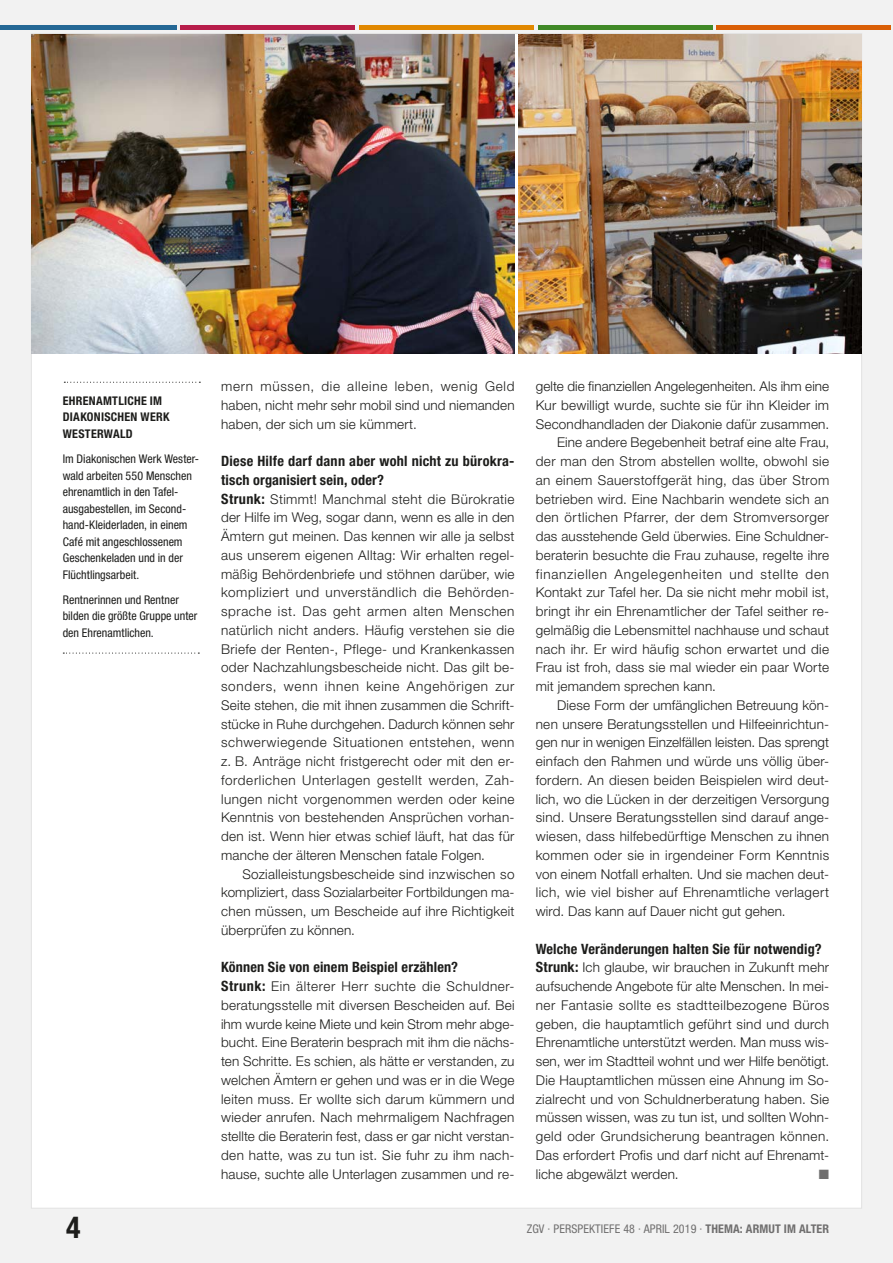
<style>
.page{position:relative;width:893px;height:1263px;background:#fff}
.page>*{position:absolute;margin:0;border:0;box-sizing:border-box;transform-origin:0 0}
.t1{font:700 condensed 30px "Helvetica Neue LT Pro";color:#1d1d1b}
.t2{font:700 condensed 14.25px/18.8px "Helvetica Neue LT Pro";letter-spacing:.01em;color:#1d1d1b}
.t3{font:300 13.5px/18.8px "Helvetica Neue LT Pro";letter-spacing:.02em;color:#1d1d1b;text-align:justify}
.t4{font:300 13.5px "Helvetica Neue LT Pro";color:#1d1d1b}
.t5{font:300 13.5px "Helvetica Neue LT Pro";letter-spacing:.04em;color:#1d1d1b}
.t6{font:300 13.5px "Helvetica Neue LT Pro";letter-spacing:.06em;color:#1d1d1b}
.t7{font:13.5px "Zapf Dingbats ITC";color:#706f6f}
.t8{font:condensed 12px/16.5px "Helvetica Neue LT Pro";color:#1d1d1b}
.t9{font:condensed 12px "Helvetica Neue LT Pro";letter-spacing:.01em;color:#706f6f}
.t10{font:700 condensed 12px/16.5px "Helvetica Neue LT Pro";letter-spacing:.025em;color:#1d1d1b}
.s1{font-weight:700;font-stretch:condensed;font-size:14.25px}
.s2{font-weight:700}
</style>
<div class="page">
<div style="left:0;top:43px;width:893px;height:1220px;background:#f2f2f2"></div>
<div style="left:0;top:0;width:893px;height:43px;background:#f2f2f2"></div>
<hr style="left:0;top:26px;width:176px;height:4px;background:#256895">
<hr style="left:181px;top:26px;width:174px;height:4px;background:#b71d4a">
<hr style="left:359px;top:26px;width:175px;height:4px;background:#e18800">
<hr style="left:538px;top:26px;width:174px;height:4px;background:#408927">
<hr style="left:716px;top:26px;width:175px;height:4px;background:#da5f06">
<div style="left:31px;top:33px;width:831px;height:1176px;background:#fff"></div>
<img style="left:32px;top:34px;width:482px;height:320px">
<img style="left:519px;top:34px;width:342px;height:320px">
<svg style="left:63px;top:652px;width:136px;height:2px"></svg>
<svg style="left:64px;top:382px;width:136px;height:1px"></svg>
<p class="t10" style="left:63px;top:392px;width:108px">EHRENAMTLICHE IM<br>DIAKONISCHEN WERK<br>WESTERWALD</p>
<p class="t8" style="left:63px;top:450px;width:136px">Im Diakonischen Werk Wester&shy;wald arbeiten 550 Menschen ehrenamtlich in den Tafel&shy;ausgabestellen, im Second&shy;hand-Kleiderladen, in einem<br>Café mit angeschlossenem<br>Geschenkeladen und in der<br>Flüchtlingsarbeit.</p>
<p class="t8" style="left:63px;top:591px;width:136px">Rentnerinnen und Rentner bilden die größte Gruppe unter den Ehrenamtlichen.</p>
<p class="t3" style="left:221px;top:377px;width:295px">mern müssen, die alleine leben, wenig Geld haben, nicht mehr sehr mobil sind und niemanden haben, der sich um sie kümmert.</p>
<p class="t2" style="left:221px;top:451px;width:295px">Diese Hilfe darf dann aber wohl nicht zu bürokra&shy;tisch organisiert sein, oder?</p>
<p class="t3" style="left:221px;top:489px;width:295px"><span class="s1">Strunk:</span> Stimmt! Manchmal steht die Bürokratie der Hilfe im Weg, sogar dann, wenn es alle in den Ämtern gut meinen. Das kennen wir alle ja selbst aus unserem eigenen Alltag: Wir erhalten regel&shy;mäßig Behördenbriefe und stöhnen darüber, wie kompliziert und unverständlich die Behörden&shy;sprache ist. Das geht armen alten Menschen natürlich nicht anders. Häufig verstehen sie die Briefe der Renten-, Pflege- und Krankenkassen oder Nachzahlungsbescheide nicht. Das gilt be&shy;sonders, wenn ihnen keine Angehörigen zur Seite stehen, die mit ihnen zusammen die Schrift&shy;stücke in Ruhe durchgehen. Dadurch können sehr schwerwiegende Situationen entstehen, wenn z. B. Anträge nicht fristgerecht oder mit den er&shy;forderlichen Unterlagen gestellt werden, Zah&shy;lungen nicht vorgenommen werden oder keine Kenntnis von bestehenden Ansprüchen vorhan&shy;den ist. Wenn hier etwas schief läuft, hat das für manche der älteren Menschen fatale Folgen.</p>
<p class="t3" style="left:221px;top:864px;width:295px;text-indent:21px">Sozialleistungsbescheide sind inzwischen so kompliziert, dass Sozialarbeiter Fortbildungen ma&shy;chen müssen, um Bescheide auf ihre Richtigkeit überprüfen zu können.</p>
<p class="t2" style="left:221px;top:958px;width:239px">Können Sie von einem Beispiel erzählen?</p>
<p class="t3" style="left:221px;top:977px;width:295px"><span class="s1">Strunk:</span> Ein älterer Herr suchte die Schuldner&shy;beratungsstelle mit diversen Bescheiden auf. Bei ihm wurde keine Miete und kein Strom mehr abge&shy;bucht. Eine Beraterin besprach mit ihm die nächs&shy;ten Schritte. Es schien, als hätte er verstanden, zu welchen Ämtern er gehen und was er in die Wege leiten muss. Er wollte sich darum kümmern und wieder anrufen. Nach mehrmaligem Nachfragen stellte die Beraterin fest, dass er gar nicht verstan&shy;den hatte, was zu tun ist. Sie fuhr zu ihm nach&shy;hause, suchte alle Unterlagen zusammen und re-</p>
<p class="t3" style="left:536px;top:377px;width:295px">gelte die finanziellen Angelegenheiten. Als ihm eine</p>
<p class="t3" style="left:536px;top:395px;width:295px">Kur bewilligt wurde, suchte sie für ihn Kleider im</p>
<p class="t3" style="left:536px;top:414px;width:295px">Secondhandladen der Diakonie dafür zusammen.</p>
<p class="t3" style="left:557px;top:433px;width:274px">Eine andere Begebenheit betraf eine alte Frau,</p>
<p class="t3" style="left:536px;top:452px;width:295px">der man den Strom abstellen wollte, obwohl sie</p>
<p class="t3" style="left:536px;top:470px;width:295px">an einem Sauerstoffgerät hing, das über Strom</p>
<p class="t3" style="left:536px;top:489px;width:295px">betrieben wird. Eine Nachbarin wendete sich an</p>
<p class="t5" style="left:536px;top:509px;width:295px">den örtlichen Pfarrer, der dem Stromversorger</p>
<p class="t3" style="left:536px;top:527px;width:295px">das ausstehende Geld überwies. Eine Schuldner-</p>
<p class="t3" style="left:536px;top:545px;width:295px">beraterin besuchte die Frau zuhause, regelte ihre</p>
<p class="t6" style="left:536px;top:565px;width:295px">finanziellen Angelegenheiten und stellte den</p>
<p class="t3" style="left:536px;top:583px;width:295px">Kontakt zur Tafel her. Da sie nicht mehr mobil ist,</p>
<p class="t3" style="left:536px;top:602px;width:295px">bringt ihr ein Ehrenamtlicher der Tafel seither re-</p>
<p class="t3" style="left:536px;top:620px;width:295px">gelmäßig die Lebensmittel nachhause und schaut</p>
<p class="t3" style="left:536px;top:639px;width:295px">nach ihr. Er wird häufig schon erwartet und die</p>
<p class="t3" style="left:536px;top:658px;width:295px">Frau ist froh, dass sie mal wieder ein paar Worte</p>
<p class="t3" style="left:536px;top:677px;width:182px">mit jemandem sprechen kann.</p>
<p class="t3" style="left:557px;top:695px;width:274px">Diese Form der umfänglichen Betreuung kön-</p>
<p class="t3" style="left:536px;top:714px;width:295px">nen unsere Beratungsstellen und Hilfeeinrichtun-</p>
<p class="t4" style="left:536px;top:734px;width:295px">gen nur in wenigen Einzelfällen leisten. Das sprengt</p>
<p class="t3" style="left:536px;top:752px;width:295px">einfach den Rahmen und würde uns völlig über-</p>
<p class="t3" style="left:536px;top:770px;width:295px">fordern. An diesen beiden Beispielen wird deut-</p>
<p class="t3" style="left:536px;top:789px;width:295px">lich, wo die Lücken in der derzeitigen Versorgung</p>
<p class="t3" style="left:536px;top:808px;width:295px">sind. Unsere Beratungsstellen sind darauf ange-</p>
<p class="t3" style="left:536px;top:827px;width:295px">wiesen, dass hilfebedürftige Menschen zu ihnen</p>
<p class="t3" style="left:536px;top:845px;width:295px">kommen oder sie in irgendeiner Form Kenntnis</p>
<p class="t3" style="left:536px;top:864px;width:295px">von einem Notfall erhalten. Und sie machen deut-</p>
<p class="t3" style="left:536px;top:883px;width:295px">lich, wie viel bisher auf Ehrenamtliche verlagert</p>
<p class="t3" style="left:536px;top:902px;width:251px">wird. Das kann auf Dauer nicht gut gehen.</p>
<p class="t2" style="left:536px;top:939px;width:287px">Welche Veränderungen halten Sie für notwendig?</p>
<p class="t3" style="left:536px;top:958px;width:295px"><span class="s1">Strunk:</span> Ich glaube, wir brauchen in Zukunft mehr aufsuchende Angebote für alte Menschen. In mei&shy;ner Fantasie sollte es stadtteilbezogene Büros geben, die hauptamtlich geführt sind und durch Ehrenamtliche unterstützt werden. Man muss wis&shy;sen, wer im Stadtteil wohnt und wer Hilfe benötigt.<br>Die Hauptamtlichen müssen eine Ahnung im So&shy;zialrecht und von Schuldnerberatung haben. Sie müssen wissen, was zu tun ist, und sollten Wohn&shy;geld oder Grundsicherung beantragen können.<br>Das erfordert Profis und darf nicht auf Ehrenamt&shy;liche abgewälzt werden.</p>
<p class="t7" style="left:819px;top:1168px;width:12px">■</p>
<h1 class="t1" style="left:66px;top:1209px;width:16px">4</h1>
<p class="t9" style="left:527px;top:1222px;width:304px">ZGV · PERSPEKTIEFE 48 · APRIL 2019 · <span class="s2">THEMA: ARMUT IM ALTER</span></p>
</div>
